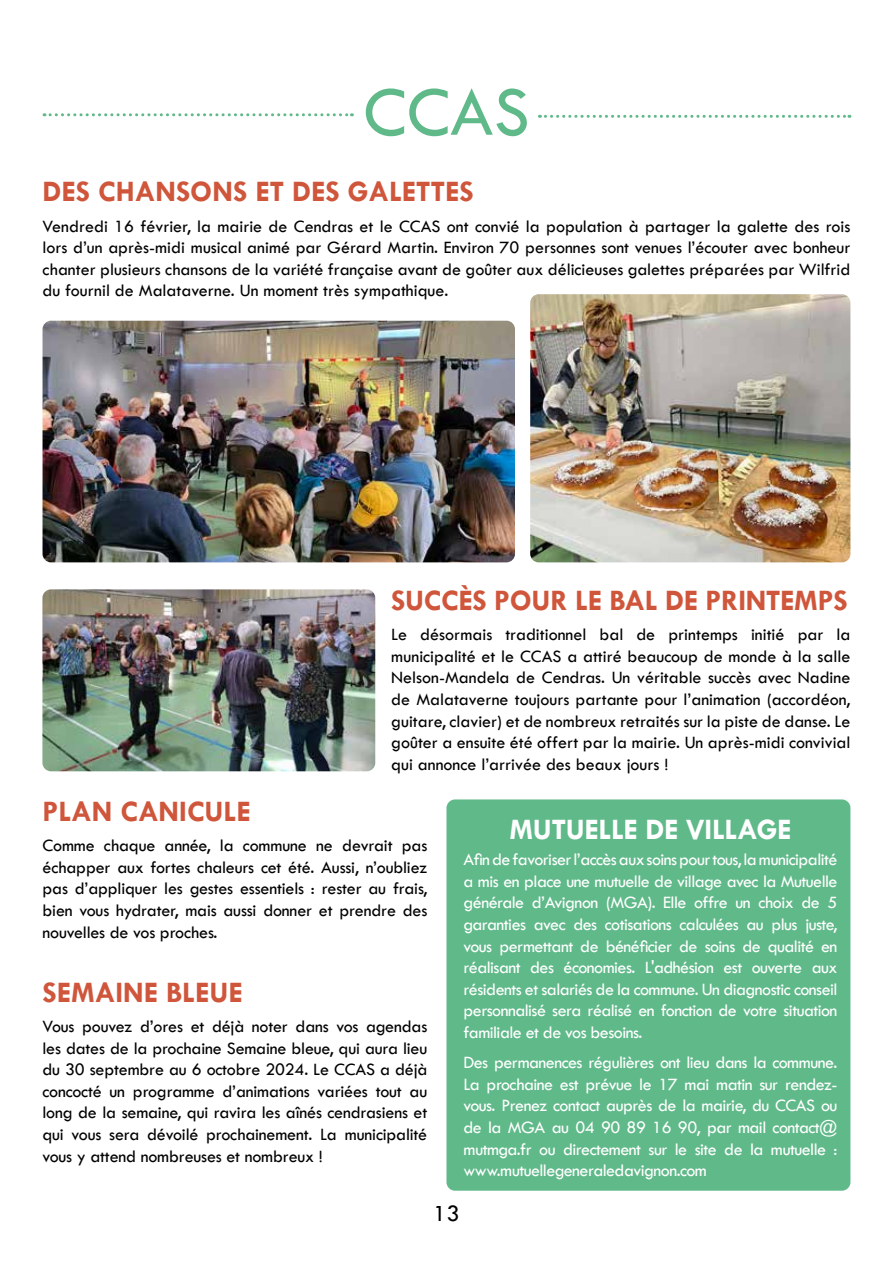
<style>
.page{position:relative;width:893px;height:1263px;background:#fff}
.page>*{position:absolute;margin:0;border:0;box-sizing:border-box;transform-origin:0 0}
.t1{font:72px "Tw Cen";color:#5fb989}
.t2{font:700 30px "Tw Cen";color:#cf563b}
.t3{font:700 30px "Tw Cen";letter-spacing:-.01em;color:#fff}
.t4{font:24px "Tw Cen";color:#000}
.t5{font:18px/21.6px "Tw Cen";letter-spacing:-.005em;color:#000;text-align:justify}
.t6{font:18px/21.6px "Tw Cen";letter-spacing:-.03em;color:#fff;text-align:justify}
</style>
<div class="page">
<div style="left:446px;top:799px;width:404px;height:392px;background:#5fb989;border-radius:9px"></div>
<svg style="left:539px;top:115px;width:311px;height:3px"></svg>
<svg style="left:44px;top:113px;width:308px;height:3px"></svg>
<img style="left:43px;top:321px;width:472px;height:241px">
<img style="left:530px;top:294px;width:320px;height:268px">
<img style="left:42px;top:589px;width:333px;height:182px">
<h1 class="t1" style="left:363px;top:69px;width:168px">CCAS</h1>
<h2 class="t2" style="left:43px;top:174px;width:433px">DES CHANSONS ET DES GALETTES</h2>
<p class="t5" style="left:43px;top:215px;width:809px">Vendredi 16 février, la mairie de Cendras et le CCAS ont convié la population à partager la galette des rois lors d’un après-midi musical animé par Gérard Martin. Environ 70 personnes sont venues l’écouter avec bonheur chanter plusieurs chansons de la variété française avant de goûter aux délicieuses galettes préparées par Wilfrid du fournil de Malataverne. Un moment très sympathique.</p>
<h2 class="t2" style="left:391px;top:583px;width:458px">SUCCÈS POUR LE BAL DE PRINTEMPS</h2>
<p class="t5" style="left:391px;top:624px;width:461px">Le désormais traditionnel bal de printemps initié par la municipalité et le CCAS a attiré beaucoup de monde à la salle Nelson-Mandela de Cendras. Un véritable succès avec Nadine de Malataverne toujours partante pour l’animation (accordéon, guitare, clavier) et de nombreux retraités sur la piste de danse. Le goûter a ensuite été offert par la mairie. Un après-midi convivial qui annonce l’arrivée des beaux jours !</p>
<h2 class="t2" style="left:43px;top:793px;width:210px">PLAN CANICULE</h2>
<p class="t5" style="left:43px;top:835px;width:386px">Comme chaque année, la commune ne devrait pas échapper aux fortes chaleurs cet été. Aussi, n’oubliez pas d’appliquer les gestes essentiels : rester au frais, bien vous hydrater, mais aussi donner et prendre des nouvelles de vos proches.</p>
<h2 class="t2" style="left:42px;top:974px;width:202px">SEMAINE BLEUE</h2>
<p class="t5" style="left:42px;top:1015px;width:386px">Vous pouvez d’ores et déjà noter dans vos agendas les dates de la prochaine Semaine bleue, qui aura lieu du 30 septembre au 6 octobre 2024. Le CCAS a déjà concocté un programme d’animations variées tout au long de la semaine, qui ravira les aînés cendrasiens et qui vous sera dévoilé prochainement. La municipalité vous y attend nombreuses et nombreux !</p>
<h2 class="t3" style="left:509px;top:812px;width:284px">MUTUELLE DE VILLAGE</h2>
<p class="t6" style="left:463px;top:849px;width:376px">Afin de favoriser l’accès aux soins pour tous, la municipalité a mis en place une mutuelle de village avec la Mutuelle générale d’Avignon (MGA). Elle offre un choix de 5 garanties avec des cotisations calculées au plus juste, vous permettant de bénéficier de soins de qualité en réalisant des économies. L'adhésion est ouverte aux résidents et salariés de la commune. Un diagnostic conseil personnalisé sera réalisé en fonction de votre situation familiale et de vos besoins.</p>
<p class="t6" style="left:463px;top:1051px;width:376px">Des permanences régulières ont lieu dans la commune.<br>La prochaine est prévue le 17 mai matin sur rendez&shy;vous. Prenez contact auprès de la mairie, du CCAS ou de la MGA au 04 90 89 16 90, par mail contact@ mutmga.fr ou directement sur le site de la mutuelle : www.mutuellegeneraledavignon.com</p>
<h3 class="t4" style="left:433px;top:1199px;width:28px">13</h3>
</div>
